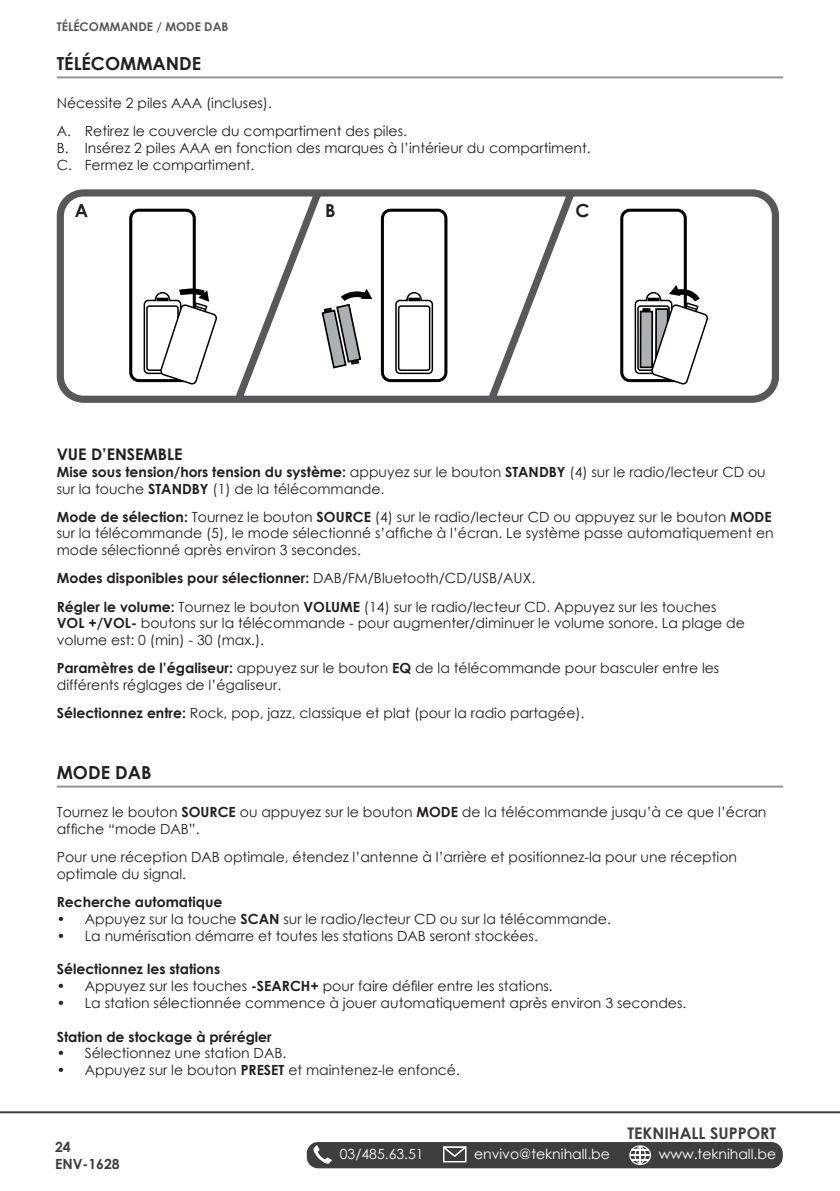
<style>
.page{position:relative;width:840px;height:1191px;background:#fff}
.page>*{position:absolute;margin:0;border:0;box-sizing:border-box;transform-origin:0 0}
.Rubrik{font:700 18px "Century Gothic";color:#231f20}
.t1{font:700 16px "Century Gothic";color:#3e3e3f}
.Brødtekst{font:700 16px "Century Gothic";color:#231f20}
.Brødtekst-2{font:14px/16.8px "Century Gothic";color:#231f20}
.Brød_tabualtor{font:14px "Century Gothic";color:#231f20}
.Brød_tabualtor-2{font:700 14px "Century Gothic";color:#231f20}
.Brødtekst-3{font:700 14px "Century Gothic";color:#231f20}
.t2{font:14px "Century Gothic";color:#fff}
.t3{font:700 14px "Century Gothic";color:#3e3e3f}
.Brødtekst-4{font:700 12px "Century Gothic";color:#57585a}
.s1{font-weight:700}
.s2{font-weight:400}
</style>
<div class="page">
<div style="left:306px;top:1142px;width:476px;height:26px;background:#3e3e3f;border-radius:11px"></div>
<svg style="left:313px;top:1145px;width:19px;height:19px"></svg>
<svg style="left:443px;top:1146px;width:23px;height:16px"></svg>
<svg style="left:629px;top:1145px;width:21px;height:20px"></svg>
<hr style="left:0;top:1111px;width:839px;height:2px;background:#3e3e3f">
<hr style="left:57px;top:76px;width:725px;height:2px;background:#939598">
<svg style="left:56px;top:189px;width:723px;height:214px"></svg>
<div style="left:129px;top:209px;width:67px;height:173px;border:3px solid #000001;border-radius:8px"></div>
<div style="left:380px;top:209px;width:67px;height:173px;border:3px solid #000001;border-radius:8px"></div>
<svg style="left:320px;top:289px;width:52px;height:80px"></svg>
<svg style="left:143px;top:287px;width:74px;height:98px"></svg>
<div style="left:620px;top:209px;width:66px;height:173px;border:3px solid #000001;border-radius:8px"></div>
<svg style="left:394px;top:291px;width:39px;height:84px"></svg>
<svg style="left:633px;top:285px;width:75px;height:100px"></svg>
<hr style="left:57px;top:785px;width:725px;height:2px;background:#939598">
<p class="Brødtekst-4" style="left:57px;top:18px;width:173px">TÉLÉCOMMANDE / MODE DAB</p>
<p class="Rubrik" style="left:57px;top:50px;width:146px">TÉLÉCOMMANDE</p>
<p class="Brødtekst-2" style="left:57px;top:94px;width:217px">Nécessite 2 piles AAA (incluses).</p>
<p class="Brød_tabualtor" style="left:57px;top:121px;width:351px">A. Retirez le couvercle du compartiment des piles.</p>
<p class="Brød_tabualtor" style="left:57px;top:138px;width:535px">B. Insérez 2 piles AAA en fonction des marques à l’intérieur du compartiment.</p>
<p class="Brød_tabualtor" style="left:57px;top:155px;width:199px">C. Fermez le compartiment.</p>
<p class="Rubrik" style="left:75px;top:196px;width:15px">A</p>
<p class="Rubrik" style="left:325px;top:196px;width:12px">B</p>
<p class="Rubrik" style="left:575px;top:196px;width:16px">C</p>
<p class="Brødtekst" style="left:57px;top:442px;width:127px">VUE D’ENSEMBLE</p>
<p class="Brødtekst-2" style="left:57px;top:463px;width:710px"><span class="s1">Mise sous tension/hors tension du système:</span> appuyez sur le bouton <span class="s1">STANDBY</span> (4) sur le radio/lecteur CD ou sur la touche <span class="s1">STANDBY</span> (1) de la télécommande.</p>
<p class="Brødtekst-2" style="left:57px;top:508px;width:718px"><span class="s1">Mode de sélection:</span> Tournez le bouton <span class="s1">SOURCE</span> (4) sur le radio/lecteur CD ou appuyez sur le bouton <span class="s1">MODE </span>sur la télécommande (5), le mode sélectionné s’affiche à l’écran. Le système passe automatiquement en mode sélectionné après environ 3 secondes.</p>
<p class="Brødtekst-3" style="left:57px;top:568px;width:479px">Modes disponibles pour sélectionner: <span class="s2">DAB/FM/Bluetooth/CD/USB/AUX.</span></p>
<p class="Brødtekst-2" style="left:57px;top:598px;width:689px"><span class="s1">Régler le volume:</span> Tournez le bouton <span class="s1">VOLUME</span> (14) sur le radio/lecteur CD. Appuyez sur les touches<br><span class="s1">VOL +/VOL-</span> boutons sur la télécommande - pour augmenter/diminuer le volume sonore. La plage de volume est: 0 (min) - 30 (max.).</p>
<p class="Brødtekst-2" style="left:57px;top:659px;width:663px"><span class="s1">Paramètres de l’égaliseur:</span> appuyez sur le bouton <span class="s1">EQ</span> de la télécommande pour basculer entre les différents réglages de l’égaliseur.</p>
<p class="Brødtekst-2" style="left:57px;top:704px;width:529px"><span class="s1">Sélectionnez entre:</span> Rock, pop, jazz, classique et plat (pour la radio partagée).</p>
<p class="Rubrik" style="left:57px;top:759px;width:96px">MODE DAB</p>
<p class="Brødtekst-2" style="left:57px;top:803px;width:710px">Tournez le bouton <span class="s1">SOURCE</span> ou appuyez sur le bouton <span class="s1">MODE</span> de la télécommande jusqu’à ce que l’écran affiche “mode DAB”.</p>
<p class="Brødtekst-2" style="left:57px;top:848px;width:681px">Pour une réception DAB optimale, étendez l’antenne à l’arrière et positionnez-la pour une réception optimale du signal.</p>
<p class="Brød_tabualtor-2" style="left:57px;top:891px;width:167px">Recherche automatique</p>
<p class="Brød_tabualtor" style="left:57px;top:909px;width:555px">• Appuyez sur la touche <span class="s1">SCAN</span> sur le radio/lecteur CD ou sur la télécommande.</p>
<p class="Brød_tabualtor" style="left:57px;top:925px;width:482px">• La numérisation démarre et toutes les stations DAB seront stockées.</p>
<p class="Brød_tabualtor-2" style="left:57px;top:958px;width:165px">Sélectionnez les stations</p>
<p class="Brød_tabualtor" style="left:57px;top:976px;width:497px">• Appuyez sur les touches <span class="s1">-SEARCH+</span> pour faire défiler entre les stations.</p>
<p class="Brød_tabualtor" style="left:57px;top:993px;width:630px">• La station sélectionnée commence à jouer automatiquement après environ 3 secondes.</p>
<p class="Brød_tabualtor-2" style="left:57px;top:1025px;width:216px">Station de stockage à prérégler</p>
<p class="Brød_tabualtor" style="left:57px;top:1043px;width:231px">• Sélectionnez une station DAB.</p>
<p class="Brød_tabualtor" style="left:57px;top:1060px;width:404px">• Appuyez sur le bouton <span class="s1">PRESET</span> et maintenez-le enfoncé.</p>
<p class="t3" style="left:55px;top:1136px;width:17px">24</p>
<p class="t3" style="left:55px;top:1153px;width:66px">ENV-1628</p>
<p class="t1" style="left:627px;top:1121px;width:150px">TEKNIHALL SUPPORT</p>
<p class="t2" style="left:339px;top:1144px;width:85px">03/485.63.51</p>
<p class="t2" style="left:474px;top:1144px;width:137px">envivo@teknihall.be</p>
<p class="t2" style="left:658px;top:1144px;width:119px">www.teknihall.be</p>
</div>
